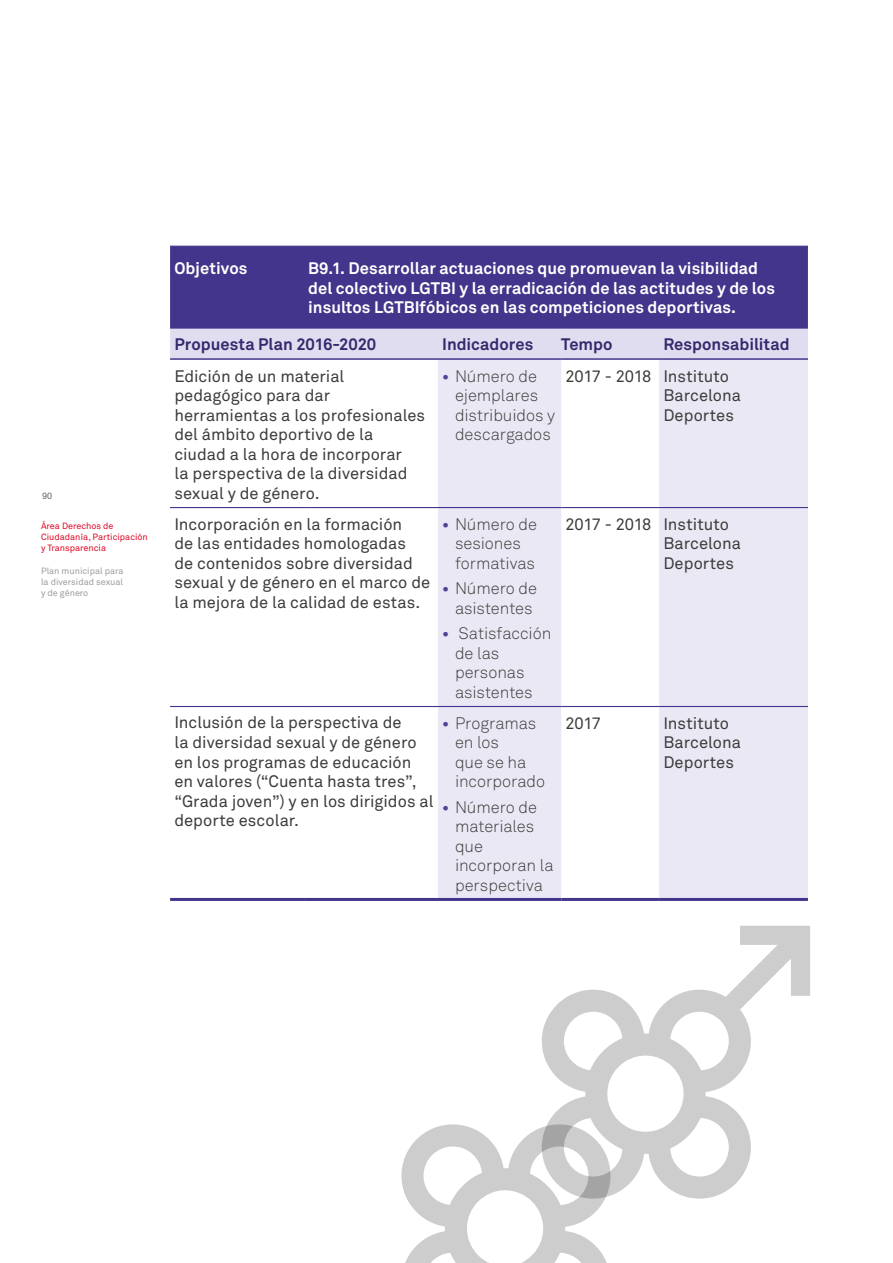
<style>
.page{position:relative;width:893px;height:1263px;background:#fff}
.page>*{position:absolute;margin:0;border:0;box-sizing:border-box;transform-origin:0 0}
.t1{font:16.5px/19.5px "Akkurat Pro";color:#3c3c3b}
.t2{font:16.5px/19.5px "Akkurat Light Pro";letter-spacing:-.005em;color:#3c3c3b}
.t3{font:700 16.5px/19.5px "Akkurat Pro";color:#fff}
.t4{font:700 16.5px "Akkurat Pro";color:#36286d}
.t5{font:9px/11.1px "Akkurat Pro";color:#de0826}
.t6{font:9px/11.1px "Akkurat Pro";color:#9d9d9c;text-align:justify}
.t7{font:9px "Akkurat Pro";color:#646363}
.s1{font-family:"Akkurat Pro";font-weight:700;color:#534395}
</style>
<div class="page">
<div style="left:170px;top:247px;width:638px;height:81px;background:#43358b"></div>
<div style="left:170px;top:329px;width:638px;height:29px;background:#e1ddf0"></div>
<svg style="left:170px;top:508px;width:268px;height:390px"></svg>
<svg style="left:438px;top:360px;width:370px;height:538px;fill:#ebe8f5"></svg>
<hr style="left:170px;top:246px;width:134px;height:1px;background:#43358b">
<hr style="left:304px;top:246px;width:134px;height:1px;background:#43358b">
<hr style="left:438px;top:246px;width:123px;height:1px;background:#43358b">
<hr style="left:561px;top:246px;width:98px;height:1px;background:#43358b">
<hr style="left:659px;top:246px;width:149px;height:1px;background:#43358b">
<hr style="left:170px;top:507px;width:134px;height:1px;background:#43358b">
<hr style="left:304px;top:507px;width:134px;height:1px;background:#43358b">
<hr style="left:438px;top:507px;width:123px;height:1px;background:#43358b">
<hr style="left:561px;top:507px;width:98px;height:1px;background:#43358b">
<hr style="left:659px;top:507px;width:149px;height:1px;background:#43358b">
<hr style="left:170px;top:706px;width:134px;height:1px;background:#43358b">
<hr style="left:304px;top:706px;width:134px;height:1px;background:#43358b">
<hr style="left:438px;top:706px;width:123px;height:1px;background:#43358b">
<hr style="left:561px;top:706px;width:98px;height:1px;background:#43358b">
<hr style="left:659px;top:706px;width:149px;height:1px;background:#43358b">
<hr style="left:170px;top:328px;width:134px;height:1px;background:#43358b">
<hr style="left:304px;top:328px;width:134px;height:1px;background:#43358b">
<hr style="left:438px;top:328px;width:123px;height:1px;background:#43358b">
<hr style="left:561px;top:328px;width:98px;height:1px;background:#43358b">
<hr style="left:659px;top:328px;width:149px;height:1px;background:#43358b">
<hr style="left:170px;top:358px;width:134px;height:2px;background:#43358b">
<hr style="left:304px;top:358px;width:134px;height:2px;background:#43358b">
<hr style="left:438px;top:358px;width:123px;height:2px;background:#43358b">
<hr style="left:561px;top:358px;width:98px;height:2px;background:#43358b">
<hr style="left:659px;top:358px;width:149px;height:2px;background:#43358b">
<hr style="left:170px;top:898px;width:134px;height:3px;background:#43358b">
<hr style="left:304px;top:898px;width:134px;height:3px;background:#43358b">
<hr style="left:438px;top:898px;width:123px;height:3px;background:#43358b">
<hr style="left:561px;top:898px;width:98px;height:3px;background:#43358b">
<hr style="left:659px;top:898px;width:149px;height:3px;background:#43358b">
<svg style="left:401px;top:925px;width:409px;height:338px"></svg>
<p class="t7" style="left:42px;top:490px;width:12px">90</p>
<p class="t5" style="left:41px;top:520px;width:108px">Área Derechos de<br>Ciudadanía, Participación y Transparencia</p>
<p class="t6" style="left:41px;top:566px;width:84px">Plan municipal para la diversidad sexual y de género</p>
<p class="t3" style="left:174px;top:259px;width:75px">Objetivos</p>
<p class="t3" style="left:308px;top:259px;width:468px">B9.1. Desarrollar actuaciones que promuevan la visibilidad del colectivo LGTBI y la erradicación de las actitudes y de los insultos LGTBIfóbicos en las competiciones deportivas.</p>
<p class="t4" style="left:174px;top:334px;width:203px">Propuesta Plan 2016-2020</p>
<p class="t4" style="left:442px;top:334px;width:93px">Indicadores</p>
<p class="t4" style="left:561px;top:334px;width:53px">Tempo</p>
<p class="t4" style="left:663px;top:334px;width:128px">Responsabilitad</p>
<p class="t1" style="left:174px;top:366px;width:252px">Edición de un material pedagógico para dar herramientas a los profesionales del ámbito deportivo de la ciudad a la hora de incorporar<br>la perspectiva de la diversidad sexual y de género.</p>
<p class="t2" style="left:455px;top:366px;width:102px;text-indent:-13px"><span class="s1">•</span> Número de ejemplares distribuidos y descargados</p>
<p class="t1" style="left:663px;top:367px;width:79px;text-indent:-98px">2017 - 2018 Instituto<br>Barcelona<br>Deportes</p>
<p class="t1" style="left:174px;top:514px;width:257px">Incorporación en la formación<br>de las entidades homologadas<br>de contenidos sobre diversidad sexual y de género en el marco de la mejora de la calidad de estas.</p>
<p class="t2" style="left:455px;top:514px;width:83px;text-indent:-13px"><span class="s1">•</span> Número de sesiones formativas</p>
<p class="t1" style="left:663px;top:514px;width:79px;text-indent:-98px">2017 - 2018 Instituto<br>Barcelona<br>Deportes</p>
<p class="t2" style="left:442px;top:579px;width:96px;text-align:center"><span class="s1">•</span> Número de asistentes</p>
<p class="t2" style="left:455px;top:624px;width:98px;text-indent:-13px"><span class="s1">•</span> Satisfacción de las personas asistentes</p>
<p class="t1" style="left:174px;top:713px;width:261px">Inclusión de la perspectiva de<br>la diversidad sexual y de género en los programas de educación en valores (“Cuenta hasta tres”, “Grada joven”) y en los dirigidos al deporte escolar.</p>
<p class="t2" style="left:455px;top:713px;width:92px;text-indent:-13px"><span class="s1">•</span> Programas en los<br>que se ha incorporado</p>
<p class="t2" style="left:455px;top:797px;width:100px;text-indent:-13px"><span class="s1">•</span> Número de materiales que incorporan la perspectiva</p>
<p class="t1" style="left:566px;top:713px;width:37px">2017</p>
<p class="t1" style="left:663px;top:713px;width:79px">Instituto<br>Barcelona<br>Deportes</p>
</div>
